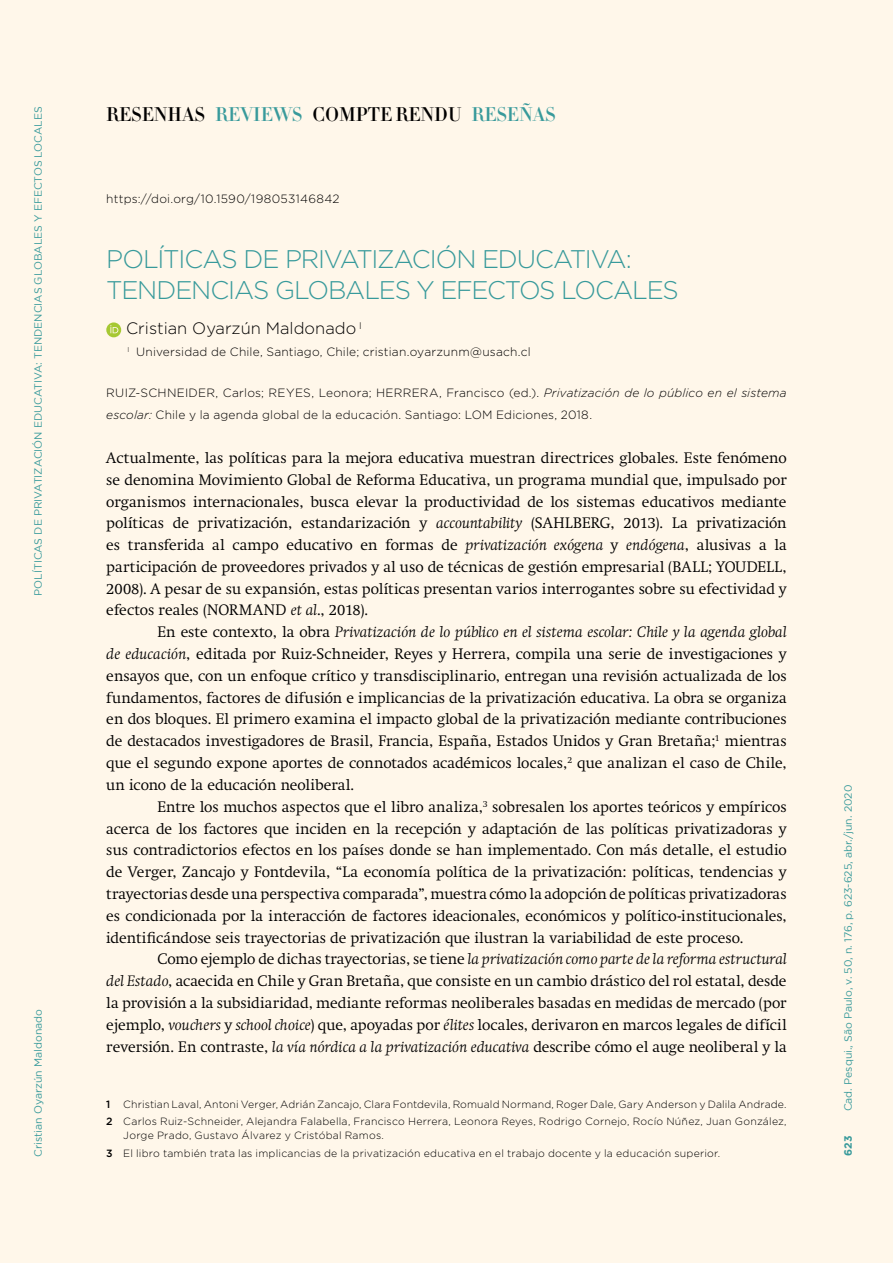
<style>
.page{position:relative;width:893px;height:1263px;background:#fff7ea}
.page>*{position:absolute;margin:0;border:0;box-sizing:border-box;transform-origin:0 0}
.t1{font:300 25.5px/30.6px "Gotham HTF";letter-spacing:-.05em;color:#389fa9}
.t2{font:500 19.5px "Didot HTF 11";color:#000}
.t3{font:300 16.5px "Gotham HTF";color:#000}
.t4{font:300 15px/21.8px "Swift";color:#000;text-align:justify}
.t5{font:300 12px/21.8px "Gotham HTF";letter-spacing:.015em;color:#000}
.t6{font:300 10.5px/17.7px "Gotham HTF";letter-spacing:.015em;color:#000}
.t7{font:10.5px "Gotham";color:#389fa9}
.t8{font:700 10.5px "Gotham";color:#389fa9}
.s1{color:#389fa9}
.s2{font-style:italic}
.s3{font-weight:500}
</style>
<div class="page">
<p class="t7" style="left:32px;top:596px;width:491px;rotate:-90deg">POLÍTICAS DE PRIVATIZACIÓN EDUCATIVA: TENDENCIAS GLOBALES Y EFECTOS LOCALES</p>
<h2 class="t2" style="left:106px;top:102px;width:451px">RESENHAS <span class="s1">REVIEWS</span> COMPTE RENDU <span class="s1">RESEÑAS</span></h2>
<p class="t5" style="left:106px;top:188px;width:235px">https://doi.org/10.1590/198053146842</p>
<h1 class="t1" style="left:106px;top:243px;width:574px">POLÍTICAS DE PRIVATIZACIÓN EDUCATIVA:<br>TENDENCIAS GLOBALES Y EFECTOS LOCALES</h1>
<p class="t3" style="left:126px;top:319px;width:237px">Cristian Oyarzún Maldonado <sup>I</sup></p>
<p class="t5" style="left:128px;top:341px;width:405px"><sup>I</sup> Universidad de Chile, Santiago, Chile; cristian.oyarzunm@usach.cl</p>
<p class="t5" style="left:106px;top:382px;width:682px">RUIZ-SCHNEIDER, Carlos; REYES, Leonora; HERRERA, Francisco (ed.). <span class="s2">Privatización de lo público en el sistema escolar:</span> Chile y la agenda global de la educación. Santiago: LOM Ediciones, 2018.</p>
<p class="t4" style="left:106px;top:447px;width:682px">Actualmente, las políticas para la mejora educativa muestran directrices globales. Este fenómeno se denomina Movimiento Global de Reforma Educativa, un programa mundial que, impulsado por organismos internacionales, busca elevar la productividad de los sistemas educativos mediante políticas de privatización, estandarización y <span class="s2">accountability</span> (SAHLBERG, 2013). La privatización es transferida al campo educativo en formas de <span class="s2">privatización exógena</span> y <span class="s2">endógena</span>, alusivas a la participación de proveedores privados y al uso de técnicas de gestión empresarial (BALL; YOUDELL, 2008). A pesar de su expansión, estas políticas presentan varios interrogantes sobre su efectividad y efectos reales (NORMAND <span class="s2">et al</span>., 2018).</p>
<p class="t4" style="left:106px;top:621px;width:682px;text-indent:51px">En este contexto, la obra <span class="s2">Privatización de lo público en el sistema escolar: Chile y la agenda global de educación</span>, editada por Ruiz-Schneider, Reyes y Herrera, compila una serie de investigaciones y ensayos que, con un enfoque crítico y transdisciplinario, entregan una revisión actualizada de los fundamentos, factores de difusión e implicancias de la privatización educativa. La obra se organiza en dos bloques. El primero examina el impacto global de la privatización mediante contribuciones de destacados investigadores de Brasil, Francia, España, Estados Unidos y Gran Bretaña;<sup>1</sup> mientras que el segundo expone aportes de connotados académicos locales,<sup>2</sup> que analizan el caso de Chile, un icono de la educación neoliberal.</p>
<p class="t4" style="left:106px;top:796px;width:682px;text-indent:51px">Entre los muchos aspectos que el libro analiza,<sup>3</sup> sobresalen los aportes teóricos y empíricos acerca de los factores que inciden en la recepción y adaptación de las políticas privatizadoras y sus contradictorios efectos en los países donde se han implementado. Con más detalle, el estudio de Verger, Zancajo y Fontdevila, “La economía política de la privatización: políticas, tendencias y trayectorias desde una perspectiva comparada”, muestra cómo la adopción de políticas privatizadoras es condicionada por la interacción de factores ideacionales, económicos y político-institucionales, identificándose seis trayectorias de privatización que ilustran la variabilidad de este proceso.</p>
<p class="t4" style="left:106px;top:948px;width:682px;text-indent:51px">Como ejemplo de dichas trayectorias, se tiene <span class="s2">la privatización como parte de la reforma estructural del Estado</span>, acaecida en Chile y Gran Bretaña, que consiste en un cambio drástico del rol estatal, desde la provisión a la subsidiaridad, mediante reformas neoliberales basadas en medidas de mercado (por ejemplo, <span class="s2">vouchers</span> y <span class="s2">school choice</span>) que, apoyadas por <span class="s2">élites</span> locales, derivaron en marcos legales de difícil reversión. En contraste, <span class="s2">la vía nórdica a la privatización educativa</span> describe cómo el auge neoliberal y la</p>
<p class="t7" style="left:32px;top:1157px;width:149px;rotate:-90deg">Cristian Oyarzún Maldonado</p>
<p class="t6" style="left:106px;top:1095px;width:682px"><span class="s3">1</span> Christian Laval, Antoni Verger, Adrián Zancajo, Clara Fontdevila, Romuald Normand, Roger Dale, Gary Anderson y Dalila Andrade.<br><span class="s3">2</span> Carlos Ruiz-Schneider, Alejandra Falabella, Francisco Herrera, Leonora Reyes, Rodrigo Cornejo, Rocío Núñez, Juan González,</p>
<p class="t6" style="left:106px;top:1126px;width:616px;text-indent:17px">Jorge Prado, Gustavo Álvarez y Cristóbal Ramos.<br><span class="s3">3</span> El libro también trata las implicancias de la privatización educativa en el trabajo docente y la educación superior.</p>
<p class="t7" style="left:842px;top:1111px;width:328px;rotate:-90deg">Cad. Pesqui., São Paulo, v. 50, n. 176, p. 623-625, abr./jun. 2020</p>
<p class="t8" style="left:842px;top:1155px;width:22px;rotate:-90deg">623</p>
</div>
